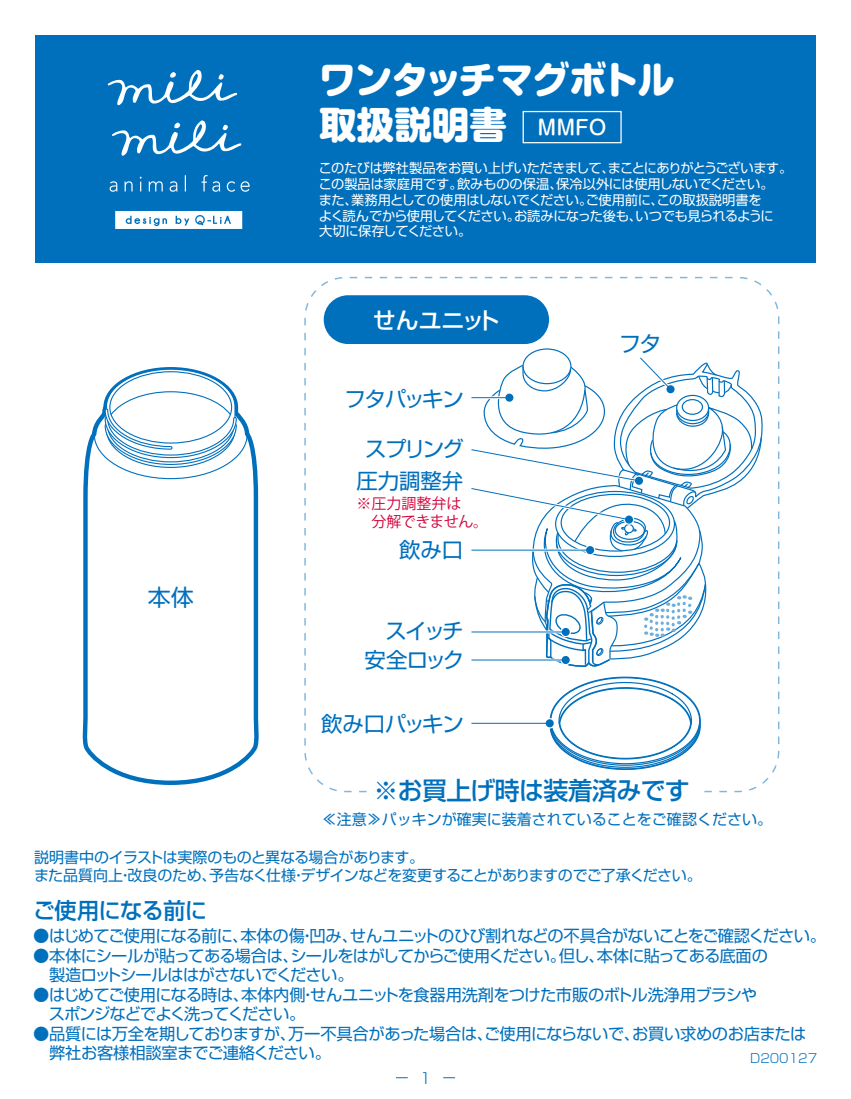
<style>
.page{position:relative;width:851px;height:1099px;background:#fff}
.page>*{position:absolute;margin:0;border:0;box-sizing:border-box;transform-origin:0 0}
.t1{font:800 37.5px/45px "Shin M Go Pro";letter-spacing:-.02em;color:#fff}
.t2{font:500 25px "Shin Go Pro";letter-spacing:-.03em;color:#0070bd}
.t3{font:500 23px "Shin Go Pro";letter-spacing:-.01em;color:#fff}
.t4{font:23px "Shin Go Pro";color:#0070bd}
.t5{font:500 22.5px "Shin Go Pro";letter-spacing:-.035em;color:#0070bd}
.t6{font:21.75px "Shin Go Pro";color:#0070bd}
.t7{font:21.5px "Shin Go Pro";letter-spacing:-.055em;color:#0070bd}
.t8{font:21.5px "Shin Go Pro";letter-spacing:-.03em;color:#0070bd}
.t9{font:500 20px "Shin M Go Pro";color:#fff}
.t10{font:16.5px "Shin Go Pro";letter-spacing:-.045em;color:#0070bd}
.t11{font:16.25px/19.5px "Shin Go Pro";letter-spacing:-.045em;color:#0070bd}
.t12{font:15px/18px "Shin Go Pro";letter-spacing:-.01em;color:#0070bd}
.t13{font:15px/18px "Koz Go Pro";color:#d10038}
.t14{font:300 15px "Shin Go Pro";color:#0070bd}
.t15{font:13.25px/16px "Shin Go Pro";letter-spacing:-.03em;color:#fff}
.t16{font:300 12.5px "Shin Go Pro";color:#0070bd}
.s1{font-size:16.25px}
</style>
<div class="page">
<div style="left:35px;top:35px;width:780px;height:228px;background:#0070bd"></div>
<div style="left:522px;top:111px;width:99px;height:32px;border:1px solid #fff"></div>
<svg style="left:107px;top:70px;width:142px;height:159px"></svg>
<svg style="left:549px;top:676px;width:152px;height:94px"></svg>
<div style="left:544px;top:718px;width:11px;height:10px;border:2px solid #fff;border-radius:50%"></div>
<hr style="left:471px;top:722px;width:78px;height:1px;background:#0070bd">
<div style="left:545px;top:719px;width:8px;height:8px;background:#0070bd;border-radius:50%"></div>
<svg style="left:469px;top:276px;width:294px;height:391px"></svg>
<div style="left:666px;top:385px;width:8px;height:8px;background:#0070bd;border-radius:50%"></div>
<div style="left:323px;top:295px;width:226px;height:49px;background:#0070bd;border-radius:24px"></div>
<svg style="left:82px;top:427px;width:177px;height:358px"></svg>
<svg style="left:93px;top:367px;width:155px;height:112px"></svg>
<svg style="left:443px;top:1077px;width:12px;height:1px"></svg>
<h1 class="t1" style="left:319px;top:53px;width:357px">ワンタッチマグボトル取扱説明書</h1>
<p class="t9" style="left:537px;top:111px;width:71px">MMFO</p>
<p class="t15" style="left:318px;top:158px;width:475px">このたびは弊社製品をお買い上げいただきまして、まことにありがとうございます。この製品は家庭用です。飲みものの保温、保冷以外には使用しないでください。<br>また、業務用としての使用はしないでください。ご使用前に、この取扱説明書を<br>よく読んでから使用してください。お読みになった後も、いつでも見られるように<br>大切に保存してください。</p>
<h3 class="t4" style="left:148px;top:578px;width:47px">本体</h3>
<h3 class="t3" style="left:373px;top:301px;width:129px">せんユニット</h3>
<h3 class="t7" style="left:344px;top:381px;width:121px">フタパッキン</h3>
<h3 class="t7" style="left:365px;top:430px;width:100px">スプリング</h3>
<h3 class="t7" style="left:356px;top:462px;width:108px">圧力調整弁</h3>
<p class="t13" style="left:356px;top:495px;width:133px">※圧力調整弁は<br>　分解できません。</p>
<h3 class="t7" style="left:399px;top:532px;width:66px">飲み口</h3>
<h3 class="t7" style="left:385px;top:613px;width:80px">スイッチ</h3>
<h3 class="t7" style="left:364px;top:642px;width:101px">安全ロック</h3>
<h3 class="t8" style="left:321px;top:705px;width:144px">飲み口パッキン</h3>
<h3 class="t6" style="left:619px;top:326px;width:44px">フタ</h3>
<h2 class="t2" style="left:373px;top:770px;width:318px">※お買上げ時は装着済みです</h2>
<p class="t12" style="left:322px;top:809px;width:452px">≪注意≫パッキンが確実に装着されていることをご確認ください。</p>
<p class="t12" style="left:34px;top:846px;width:669px">説明書中のイラストは実際のものと異なる場合があります。<br>また品質向上・改良のため、予告なく仕様・デザインなどを変更することがありますのでご了承ください。</p>
<h3 class="t5" style="left:33px;top:891px;width:176px">ご使用になる前に</h3>
<p class="t10" style="left:33px;top:922px;width:794px"><span class="s1">●</span>はじめてご使用になる前に、本体の傷・凹み、せんユニットのひび割れなどの不具合がないことをご確認ください。</p>
<p class="t11" style="left:33px;top:944px;width:736px">●本体にシールが貼ってある場合は、シールをはがしてからご使用ください。但し、本体に貼ってある底面の　製造ロットシールははがさないでください。</p>
<p class="t11" style="left:33px;top:983px;width:725px">●はじめてご使用になる時は、本体内側・せんユニットを食器用洗剤をつけた市販のボトル洗浄用ブラシや　スポンジなどでよく洗ってください。</p>
<p class="t11" style="left:33px;top:1022px;width:774px">●品質には万全を期しておりますが、万一不具合があった場合は、ご使用にならないで、お買い求めのお店または　弊社お客様相談室までご連絡ください。</p>
<p class="t16" style="left:750px;top:1047px;width:69px">D200127</p>
<p class="t14" style="left:420px;top:1066px;width:13px">1</p>
</div>
